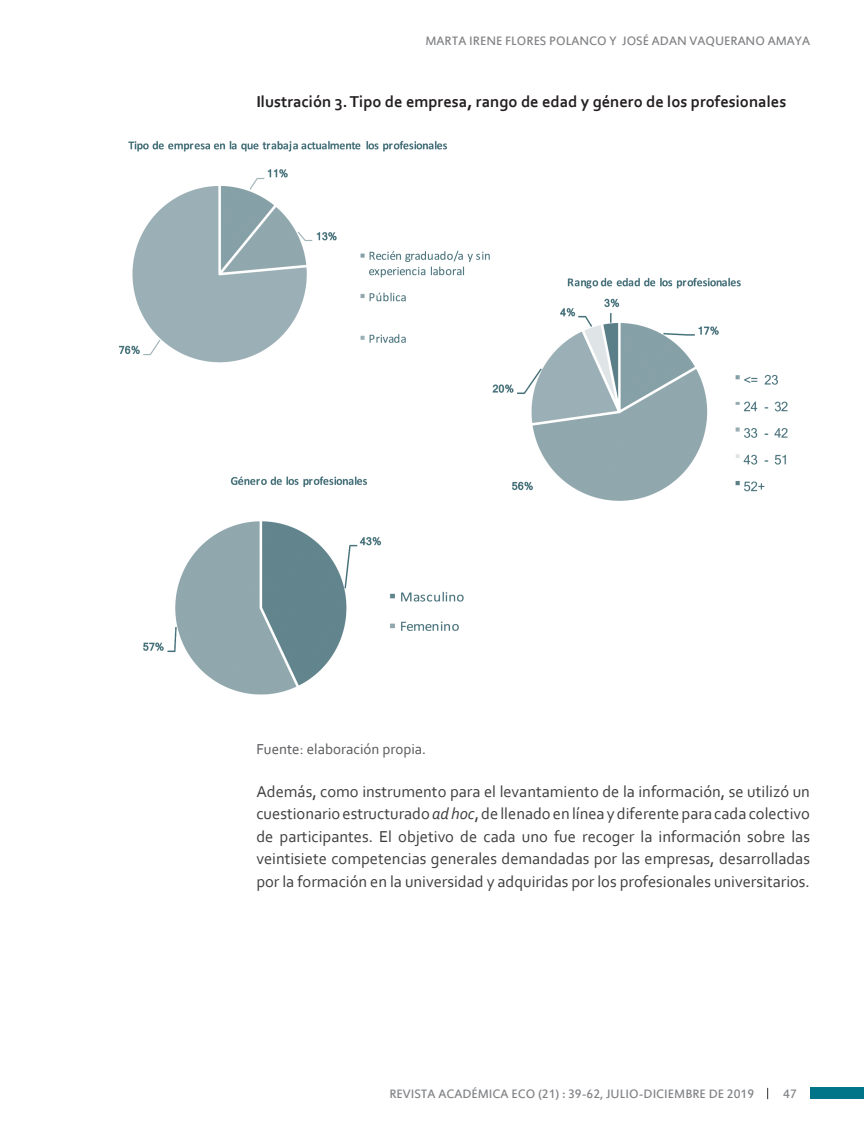
<style>
.page{position:relative;width:864px;height:1134px;background:#fff}
.page>*{position:absolute;margin:0;border:0;box-sizing:border-box;transform-origin:0 0}
.TEXTO{font:16.5px/22.5px "Corbel";color:#3e3e3f;text-align:justify}
.FIGURA_TITULO{font:700 16.5px "Corbel";color:#231f20}
.FUENTE{font:15px "Corbel";color:#57585a}
.t1{font:13.5px "Estrangelo Edessa";color:#808285}
.s1{font-style:italic}
</style>
<div class="page">
<div style="left:810px;top:1088px;width:54px;height:11px;background:#007589"></div>
<img style="left:118px;top:140px;width:670px;height:555px">
<p class="t1" style="left:425px;top:34px;width:386px">MARTA IRENE FLORES POLANCO Y JOSÉ ADAN VAQUERANO AMAYA</p>
<p class="FIGURA_TITULO" style="left:256px;top:91px;width:531px">Ilustración 3. Tipo de empresa, rango de edad y género de los profesionales</p>
<p class="FUENTE" style="left:256px;top:740px;width:171px">Fuente: elaboración propia.</p>
<p class="TEXTO" style="left:256px;top:780px;width:555px">Además, como instrumento para el levantamiento de la información, se utilizó un cuestionario estructurado <span class="s1">ad hoc</span>, de llenado en línea y diferente para cada colectivo de participantes. El objetivo de cada uno fue recoger la información sobre las veintisiete competencias generales demandadas por las empresas, desarrolladas por la formación en la universidad y adquiridas por los profesionales universitarios.</p>
<p class="t1" style="left:389px;top:1087px;width:366px">REVISTA ACADÉMICA ECO (21) : 39-62, JULIO-DICIEMBRE DE 2019</p>
<p class="t1" style="left:783px;top:1087px;width:15px">47</p>
</div>
